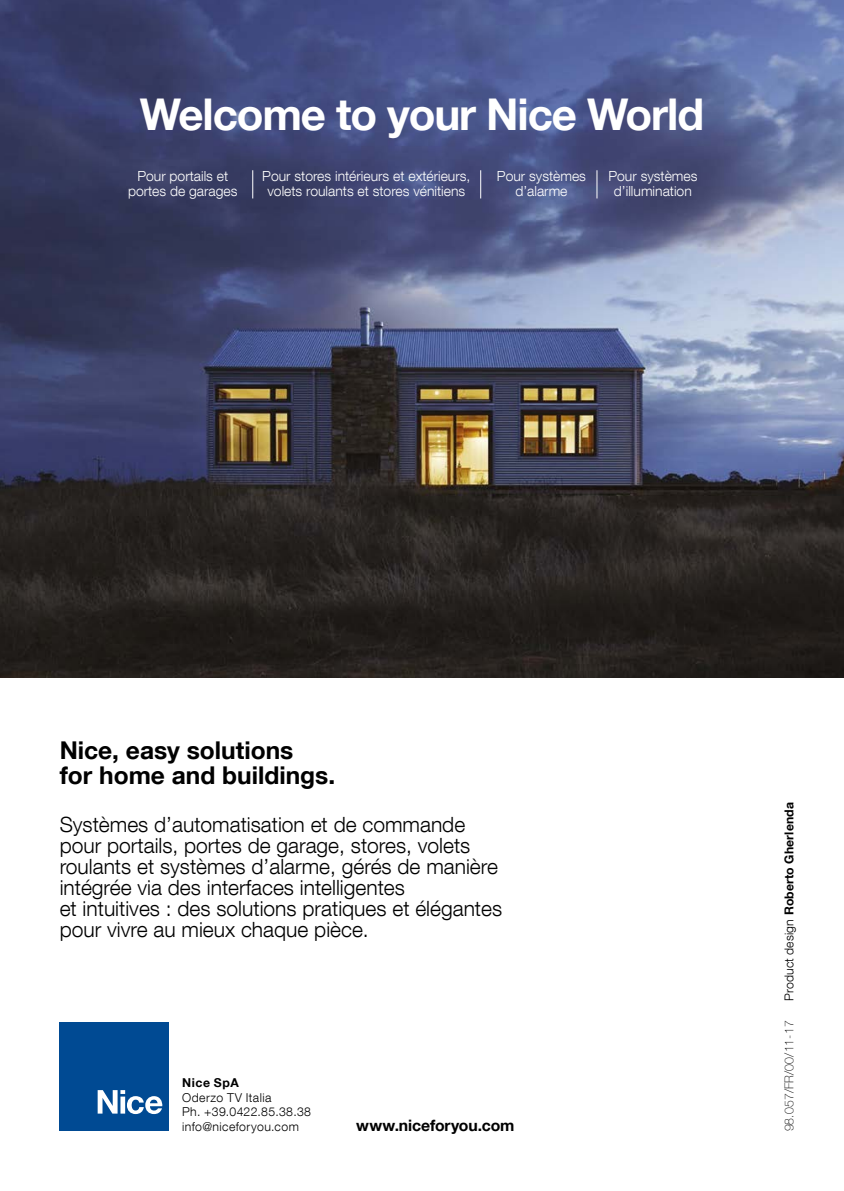
<style>
.page{position:relative;width:844px;height:1191px;background:#fff}
.page>*{position:absolute;margin:0;border:0;box-sizing:border-box;transform-origin:0 0}
.t1{font:700 43.75px "Helvetica Neue LT Com";letter-spacing:-.025em;color:#fff}
.t2{font:700 24.5px/24.5px "Helvetica Neue LT Com";color:#000}
.t3{font:300 21px/21px "Helvetica Neue LT Com";color:#000}
.t4{font:700 15.75px "Helvetica Neue LT Com";letter-spacing:-.01em;color:#000}
.t5{font:300 14px/14.9px "Helvetica Neue LT Com";color:#fff;text-align:center}
.t6{font:300 12.25px/14.7px "Helvetica Neue LT Com";letter-spacing:.035em;color:#000}
.t7{font:700 12.25px "Helvetica Neue LT Com";letter-spacing:.01em;color:#000}
.t8{font:100 12.25px "Helvetica Neue LT Com";letter-spacing:.01em;color:#000}
.s1{font-weight:300}
</style>
<div class="page">
<img style="left:0;top:0;width:843px;height:677px">
<div style="left:60px;top:1021px;width:109px;height:109px;background:#004a93"></div>
<svg style="left:98px;top:1090px;width:64px;height:24px"></svg>
<svg style="left:252px;top:170px;width:1px;height:28px"></svg>
<svg style="left:480px;top:170px;width:1px;height:28px"></svg>
<svg style="left:596px;top:170px;width:1px;height:28px"></svg>
<h1 class="t1" style="left:140px;top:87px;width:565px">Welcome to your Nice World</h1>
<p class="t5" style="left:128px;top:168px;width:111px">Pour portails et portes de garages</p>
<p class="t5" style="left:262px;top:168px;width:209px">Pour stores intérieurs et extérieurs, volets roulants et stores vénitiens</p>
<p class="t5" style="left:497px;top:168px;width:90px">Pour systèmes d’alarme</p>
<p class="t5" style="left:608px;top:168px;width:90px">Pour systèmes d’illumination</p>
<p class="t2" style="left:60px;top:737px;width:277px">Nice, easy solutions<br>for home and buildings.</p>
<p class="t3" style="left:60px;top:813px;width:444px">Systèmes d’automatisation et de commande pour portails, portes de garage, stores, volets roulants et systèmes d’alarme, gérés de manière intégrée via des interfaces intelligentes<br>et intuitives : des solutions pratiques et élégantes pour vivre au mieux chaque pièce.</p>
<p class="t7" style="left:182px;top:1074px;width:58px">Nice SpA</p>
<p class="t6" style="left:182px;top:1089px;width:130px">Oderzo TV Italia<br>Ph. +39.0422.85.38.38 info@niceforyou.com</p>
<p class="t4" style="left:356px;top:1115px;width:160px">www.niceforyou.com</p>
<p class="t7" style="left:781px;top:1000px;width:200px;rotate:-90deg"><span class="s1">Product design</span> Roberto Gherlenda</p>
<p class="t8" style="left:781px;top:1131px;width:112px;rotate:-90deg">98.057/FR/00/11-17</p>
</div>
